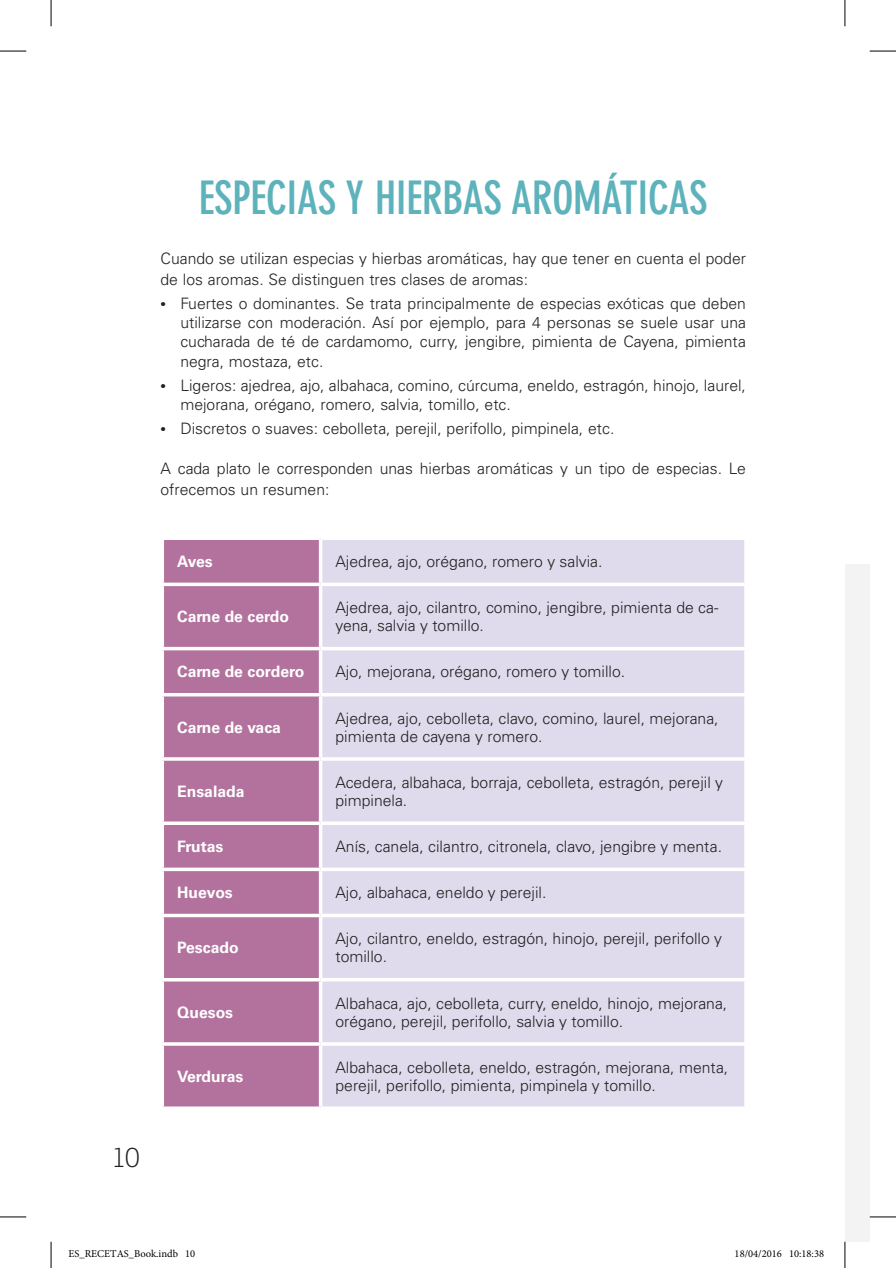
<style>
.page{position:relative;width:896px;height:1268px;background:#fff}
.page>*{position:absolute;margin:0;border:0;box-sizing:border-box;transform-origin:0 0}
.t1{font:700 condensed 45.5px "DIN Neuzeit Grotesk Std";letter-spacing:-.01em;color:#5db2bb}
.t2{font:300 28px "Prelo Slab";color:#231f20}
.t3{font:300 15.75px/19.2px "Univers LT Std";color:#231f20}
.t4{font:700 15.75px "Univers LT Std";color:#fff}
.t5{font:10.5px "Minion Pro";color:#000}
.s1{font-family:"Karmina";font-weight:400}
</style>
<div class="page">
<div style="left:845px;top:564px;width:25px;height:678px;background:#f3f3f3"></div>
<div style="left:164px;top:540px;width:155px;height:566px;background:#b3729d"></div>
<div style="left:322px;top:540px;width:422px;height:566px;background:#e0dbec"></div>
<hr style="left:160px;top:583px;width:161px;height:3px;background:#fff">
<hr style="left:321px;top:583px;width:427px;height:3px;background:#fff">
<hr style="left:160px;top:647px;width:161px;height:3px;background:#fff">
<hr style="left:321px;top:647px;width:427px;height:3px;background:#fff">
<hr style="left:160px;top:693px;width:161px;height:3px;background:#fff">
<hr style="left:321px;top:693px;width:427px;height:3px;background:#fff">
<svg style="left:162px;top:757px;width:159px;height:4px"></svg>
<hr style="left:321px;top:757px;width:427px;height:4px;background:#fff">
<svg style="left:162px;top:821px;width:159px;height:4px"></svg>
<svg style="left:322px;top:821px;width:423px;height:4px"></svg>
<hr style="left:160px;top:868px;width:161px;height:3px;background:#fff">
<hr style="left:321px;top:868px;width:427px;height:3px;background:#fff">
<hr style="left:160px;top:914px;width:161px;height:3px;background:#fff">
<hr style="left:321px;top:914px;width:427px;height:3px;background:#fff">
<hr style="left:160px;top:978px;width:161px;height:3px;background:#fff">
<hr style="left:321px;top:978px;width:427px;height:3px;background:#fff">
<svg style="left:162px;top:1042px;width:159px;height:4px"></svg>
<hr style="left:321px;top:1042px;width:427px;height:4px;background:#fff">
<svg style="left:162px;top:1106px;width:159px;height:2px"></svg>
<svg style="left:322px;top:1106px;width:423px;height:1px"></svg>
<svg style="left:0;top:51px;width:26px;height:1px"></svg>
<svg style="left:870px;top:51px;width:26px;height:1px"></svg>
<svg style="left:0;top:1217px;width:26px;height:1px"></svg>
<svg style="left:870px;top:1217px;width:26px;height:1px"></svg>
<svg style="left:51px;top:0;width:1px;height:26px"></svg>
<svg style="left:51px;top:1242px;width:1px;height:26px"></svg>
<svg style="left:844px;top:0;width:1px;height:26px"></svg>
<svg style="left:844px;top:1242px;width:1px;height:26px"></svg>
<div style="left:190px;top:1250px;width:5px;height:8px;border:1px solid #fff;border-radius:50%"></div>
<svg style="left:190px;top:1250px;width:4px;height:8px"></svg>
<h1 class="t1" style="left:199px;top:171px;width:510px">ESPECIAS Y HIERBAS AROMÁTICAS</h1>
<p class="t3" style="left:160px;top:248px;width:587px;line-height:21px">Cuando se utilizan especias y hierbas aromáticas, hay que tener en cuenta el poder de los aromas. Se distinguen tres clases de aromas:</p>
<p class="t3" style="left:180px;top:294px;width:567px;text-align:justify;text-indent:-20px"><span class="s1">•</span> Fuertes o dominantes. Se trata principalmente de especias exóticas que deben utilizarse con moderación. Así por ejemplo, para 4 personas se suele usar una cucharada de té de cardamomo, curry, jengibre, pimienta de Cayena, pimienta negra, mostaza, etc.</p>
<p class="t3" style="left:180px;top:376px;width:567px;text-indent:-20px"><span class="s1">•</span> Ligeros: ajedrea, ajo, albahaca, comino, cúrcuma, eneldo, estragón, hinojo, laurel, mejorana, orégano, romero, salvia, tomillo, etc.</p>
<p class="t3" style="left:160px;top:419px;width:455px"><span class="s1">•</span> Discretos o suaves: cebolleta, perejil, perifollo, pimpinela, etc.</p>
<p class="t3" style="left:160px;top:458px;width:587px;line-height:21px">A cada plato le corresponden unas hierbas aromáticas y un tipo de especias. Le ofrecemos un resumen:</p>
<p class="t4" style="left:177px;top:552px;width:37px">Aves</p>
<p class="t3" style="left:335px;top:552px;width:268px">Ajedrea, ajo, orégano, romero y salvia.</p>
<p class="t4" style="left:177px;top:607px;width:113px">Carne de cerdo</p>
<p class="t3" style="left:335px;top:598px;width:384px;line-height:18.2px">Ajedrea, ajo, cilantro, comino, jengibre, pimienta de ca&shy;yena, salvia y tomillo.</p>
<p class="t4" style="left:177px;top:663px;width:129px">Carne de cordero</p>
<p class="t3" style="left:335px;top:662px;width:291px">Ajo, mejorana, orégano, romero y tomillo.</p>
<p class="t4" style="left:177px;top:718px;width:105px">Carne de vaca</p>
<p class="t3" style="left:335px;top:709px;width:385px;line-height:18px">Ajedrea, ajo, cebolleta, clavo, comino, laurel, mejorana, pimienta de cayena y romero.</p>
<p class="t4" style="left:177px;top:782px;width:69px">Ensalada</p>
<p class="t3" style="left:335px;top:773px;width:389px;line-height:18px">Acedera, albahaca, borraja, cebolleta, estragón, perejil y pimpinela.</p>
<p class="t4" style="left:177px;top:837px;width:48px">Frutas</p>
<p class="t3" style="left:335px;top:837px;width:388px">Anís, canela, cilantro, citronela, clavo, jengibre y menta.</p>
<p class="t4" style="left:177px;top:883px;width:57px">Huevos</p>
<p class="t3" style="left:335px;top:883px;width:212px">Ajo, albahaca, eneldo y perejil.</p>
<p class="t4" style="left:177px;top:938px;width:63px">Pescado</p>
<p class="t3" style="left:335px;top:930px;width:388px;line-height:18px">Ajo, cilantro, eneldo, estragón, hinojo, perejil, perifollo y tomillo.</p>
<p class="t4" style="left:177px;top:1003px;width:58px">Quesos</p>
<p class="t3" style="left:335px;top:994px;width:393px;line-height:18.2px">Albahaca, ajo, cebolleta, curry, eneldo, hinojo, mejorana, orégano, perejil, perifollo, salvia y tomillo.</p>
<h2 class="t2" style="left:114px;top:1140px;width:28px">10</h2>
<p class="t4" style="left:177px;top:1067px;width:68px">Verduras</p>
<p class="t3" style="left:335px;top:1058px;width:394px;line-height:18.2px">Albahaca, cebolleta, eneldo, estragón, mejorana, menta, perejil, perifollo, pimienta, pimpinela y tomillo.</p>
<p class="t5" style="left:69px;top:1248px;width:128px">ES_RECETAS_Book.indb 10</p>
<p class="t5" style="left:735px;top:1248px;width:91px">18/04/2016 10:18:38</p>
</div>
